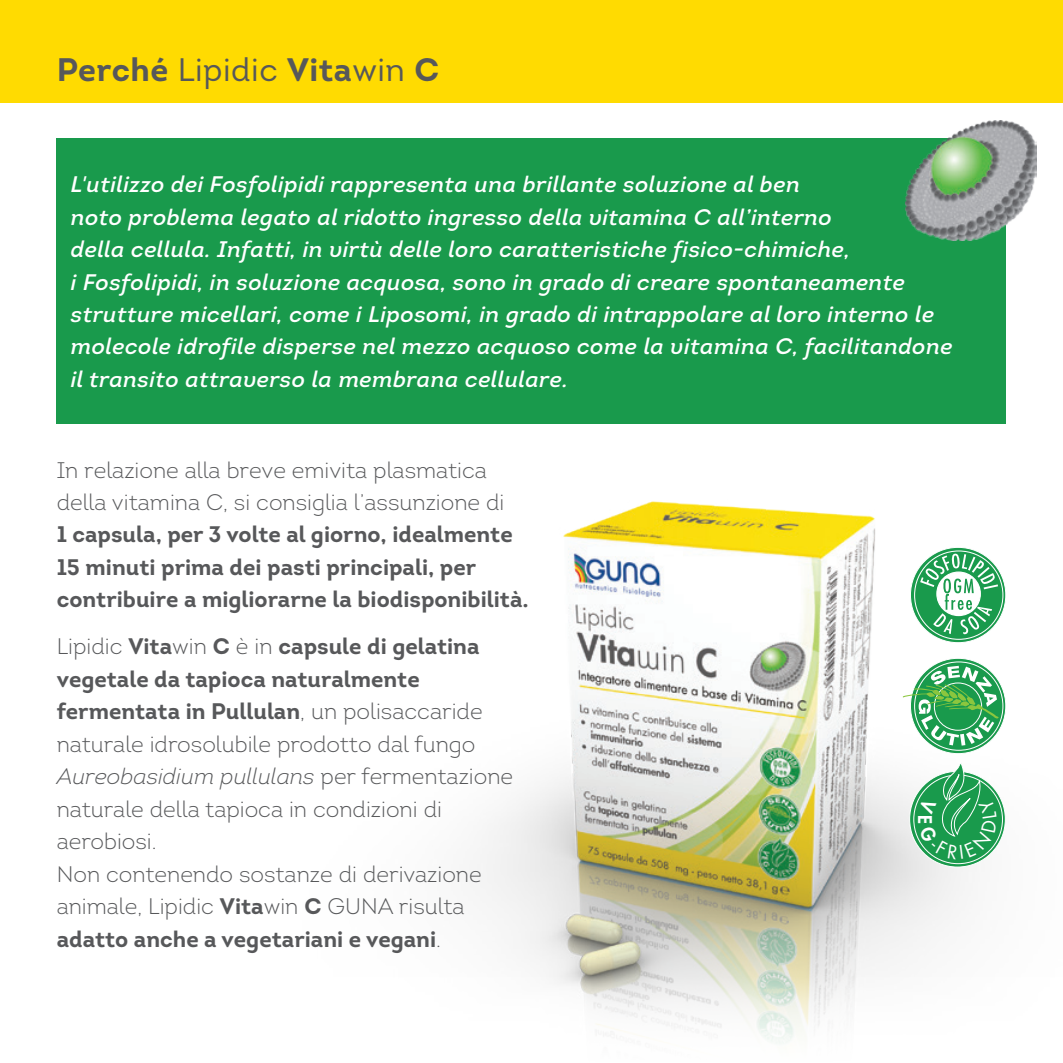
<style>
.page{position:relative;width:1063px;height:1063px;background:#fff}
.page>*{position:absolute;margin:0;border:0;box-sizing:border-box;transform-origin:0 0}
.t1{font:700 32.5px "Intro";letter-spacing:.015em;color:#57585a}
.t2{font:italic 22.5px/32.5px "Intro";letter-spacing:.02em;color:#fff}
.t3{font:300 22.5px/32.5px "Intro";color:#57585a}
.t4{font:700 22.5px/32.5px "Intro";color:#57585a}
.t5{font:800 18.5px "Futura";color:#fff}
.s1{font-weight:400}
.s2{font-weight:700}
.s3{font-style:italic}
</style>
<div class="page">
<div style="left:0;top:0;width:1063px;height:103px;background:#ffdb01"></div>
<img style="left:477px;top:501px;width:529px;height:543px">
<div style="left:57px;top:138px;width:949px;height:286px;background:#199a4c"></div>
<svg style="left:910px;top:658px;width:96px;height:96px"></svg>
<svg style="left:915px;top:662px;width:88px;height:88px"></svg>
<svg style="left:903px;top:666px;width:96px;height:80px"></svg>
<svg style="left:910px;top:771px;width:95px;height:96px"></svg>
<svg style="left:914px;top:775px;width:88px;height:89px"></svg>
<svg style="left:910px;top:547px;width:96px;height:96px"></svg>
<svg style="left:915px;top:551px;width:88px;height:88px"></svg>
<svg style="left:920px;top:553px;width:78px;height:81px"></svg>
<img style="left:905px;top:120px;width:131px;height:120px">
<svg style="left:919px;top:761px;width:78px;height:98px"></svg>
<h1 class="t1" style="left:57px;top:49px;width:384px">Perché <span class="s1">Lipidic</span> Vita<span class="s1">win</span> C</h1>
<p class="t2" style="left:71px;top:168px;width:883px">L'utilizzo dei Fosfolipidi rappresenta una brillante soluzione al ben<br>noto problema legato al ridotto ingresso della vitamina C all’interno<br>della cellula. Infatti, in virtù delle loro caratteristiche fisico-chimiche,<br>i Fosfolipidi, in soluzione acquosa, sono in grado di creare spontaneamente strutture micellari, come i Liposomi, in grado di intrappolare al loro interno le molecole idrofile disperse nel mezzo acquoso come la vitamina C, facilitandone il transito attraverso la membrana cellulare.</p>
<p class="t3" style="left:57px;top:453px;width:449px">In relazione alla breve emivita plasmatica della vitamina C, si consiglia l’assunzione di</p>
<p class="t4" style="left:57px;top:518px;width:473px">1 capsula, per 3 volte al giorno, idealmente<br>15 minuti prima dei pasti principali, per contribuire a migliorarne la biodisponibilità.</p>
<p class="t3" style="left:57px;top:630px;width:458px">Lipidic <span class="s2">Vita</span>win <span class="s2">C</span> è in <span class="s2">capsule di gelatina vegetale da tapioca naturalmente fermentata in Pullulan</span>, un polisaccaride naturale idrosolubile prodotto dal fungo <span class="s3">Aureobasidium pullulans</span> per fermentazione naturale della tapioca in condizioni di aerobiosi.<br>Non contenendo sostanze di derivazione animale, Lipidic <span class="s2">Vita</span>win <span class="s2">C</span> GUNA risulta <span class="s2">adatto anche a vegetariani e vegani</span>.</p>
<p class="t5" style="left:937px;top:815px;width:11px;rotate:90deg">E</p>
</div>
